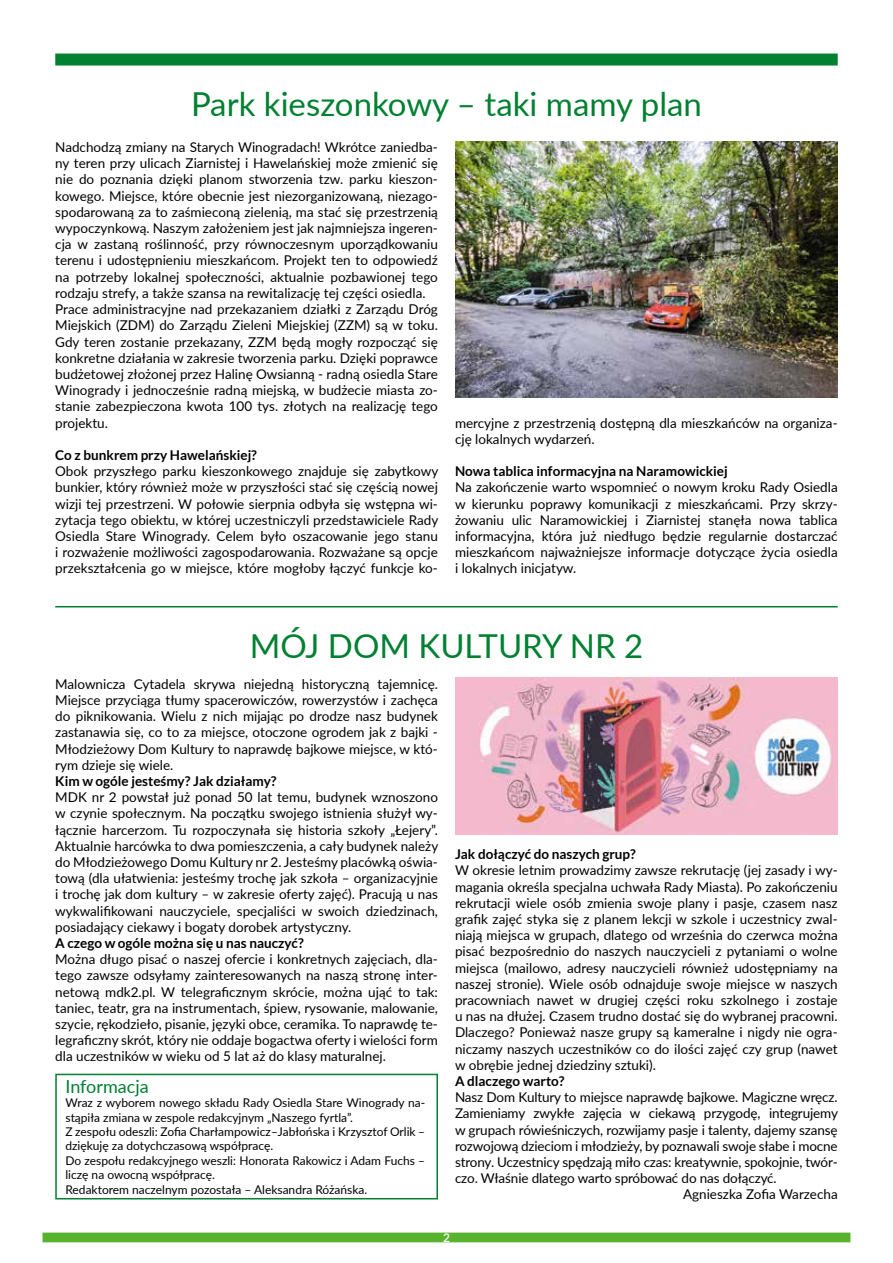
<style>
.page{position:relative;width:893px;height:1263px;background:#fff}
.page>*{position:absolute;margin:0;border:0;box-sizing:border-box;transform-origin:0 0}
.t1{font:33px "Lato";color:#008031}
.t2{font:18px "Lato";color:#008031}
.t3{font:13.5px/16.2px "Lato";color:#000;text-align:justify}
.t4{font:700 13.5px "Lato";color:#000}
.t5{font:12px/14.4px "Lato";color:#000}
.t6{font:600 12px "Lato";color:#fff}
</style>
<div class="page">
<div style="left:55px;top:54px;width:783px;height:12px;background:#008031"></div>
<div style="left:43px;top:1232px;width:807px;height:10px;background:#58b22d"></div>
<hr style="left:55px;top:606px;width:783px;height:1px;background:#008031">
<img style="left:455px;top:678px;width:383px;height:157px">
<img style="left:455px;top:141px;width:383px;height:257px">
<div style="left:55px;top:1074px;width:383px;height:125px;border:2px solid #008031"></div>
<h1 class="t1" style="left:191px;top:80px;width:512px">Park kieszonkowy – taki mamy plan</h1>
<p class="t3" style="left:55px;top:138px;width:384px;text-align:left">Nadchodzą zmiany na Starych Winogradach! Wkrótce zaniedba&shy;ny teren przy ulicach Ziarnistej i Hawelańskiej może zmienić się nie do poznania dzięki planom stworzenia tzw. parku kieszon&shy;kowego. Miejsce, które obecnie jest niezorganizowaną, niezago&shy;spodarowaną za to zaśmieconą zielenią, ma stać się przestrzenią wypoczynkową. Naszym założeniem jest jak najmniejsza ingeren&shy;cja w zastaną roślinność, przy równoczesnym uporządkowaniu terenu i udostępnieniu mieszkańcom. Projekt ten to odpowiedź na potrzeby lokalnej społeczności, aktualnie pozbawionej tego rodzaju strefy, a także szansa na rewitalizację tej części osiedla.<br>Prace administracyjne nad przekazaniem działki z Zarządu Dróg Miejskich (ZDM) do Zarządu Zieleni Miejskiej (ZZM) są w toku.<br>Gdy teren zostanie przekazany, ZZM będą mogły rozpocząć się konkretne działania w zakresie tworzenia parku. Dzięki poprawce budżetowej złożonej przez Halinę Owsianną - radną osiedla Stare Winogrady i jednocześnie radną miejską, w budżecie miasta zo&shy;stanie zabezpieczona kwota 100 tys. złotych na realizację tego projektu.</p>
<p class="t4" style="left:55px;top:447px;width:203px">Co z bunkrem przy Hawelańskiej?</p>
<p class="t3" style="left:55px;top:462px;width:385px">Obok przyszłego parku kieszonkowego znajduje się zabytkowy bunkier, który również może w przyszłości stać się częścią nowej wizji tej przestrzeni. W połowie sierpnia odbyła się wstępna wi&shy;zytacja tego obiektu, w której uczestniczyli przedstawiciele Rady Osiedla Stare Winogrady. Celem było oszacowanie jego stanu i rozważenie możliwości zagospodarowania. Rozważane są opcje przekształcenia go w miejsce, które mogłoby łączyć funkcje ko-</p>
<p class="t3" style="left:455px;top:414px;width:384px">mercyjne z przestrzenią dostępną dla mieszkańców na organiza&shy;cję lokalnych wydarzeń.</p>
<p class="t4" style="left:455px;top:463px;width:274px">Nowa tablica informacyjna na Naramowickiej</p>
<p class="t3" style="left:455px;top:479px;width:384px">Na zakończenie warto wspomnieć o nowym kroku Rady Osiedla w kierunku poprawy komunikacji z mieszkańcami. Przy skrzy&shy;żowaniu ulic Naramowickiej i Ziarnistej stanęła nowa tablica informacyjna, która już niedługo będzie regularnie dostarczać mieszkańcom najważniejsze informacje dotyczące życia osiedla i lokalnych inicjatyw.</p>
<h1 class="t1" style="left:250px;top:622px;width:395px">MÓJ DOM KULTURY NR 2</h1>
<p class="t3" style="left:55px;top:675px;width:384px">Malownicza Cytadela skrywa niejedną historyczną tajemnicę.<br>Miejsce przyciąga tłumy spacerowiczów, rowerzystów i zachęca do piknikowania. Wielu z nich mijając po drodze nasz budynek zastanawia się, co to za miejsce, otoczone ogrodem jak z bajki - Młodzieżowy Dom Kultury to naprawdę bajkowe miejsce, w któ&shy;rym dzieje się wiele.</p>
<p class="t4" style="left:55px;top:773px;width:223px">Kim w ogóle jesteśmy? Jak działamy?</p>
<p class="t3" style="left:55px;top:788px;width:385px">MDK nr 2 powstał już ponad 50 lat temu, budynek wznoszono w czynie społecznym. Na początku swojego istnienia służył wy&shy;łącznie harcerzom. Tu rozpoczynała się historia szkoły „Łejery”.<br>Aktualnie harcówka to dwa pomieszczenia, a cały budynek należy do Młodzieżowego Domu Kultury nr 2. Jesteśmy placówką oświa&shy;tową (dla ułatwienia: jesteśmy trochę jak szkoła – organizacyjnie i trochę jak dom kultury – w zakresie oferty zajęć). Pracują u nas wykwalifikowani nauczyciele, specjaliści w swoich dziedzinach, posiadający ciekawy i bogaty dorobek artystyczny.</p>
<p class="t4" style="left:55px;top:935px;width:250px">A czego w ogóle można się u nas nauczyć?</p>
<p class="t3" style="left:55px;top:950px;width:384px">Można długo pisać o naszej ofercie i konkretnych zajęciach, dla&shy;tego zawsze odsyłamy zainteresowanych na naszą stronę inter&shy;netową mdk2.pl. W telegraficznym skrócie, można ująć to tak: taniec, teatr, gra na instrumentach, śpiew, rysowanie, malowanie, szycie, rękodzieło, pisanie, języki obce, ceramika. To naprawdę te&shy;legraficzny skrót, który nie oddaje bogactwa oferty i wielości form dla uczestników w wieku od 5 lat aż do klasy maturalnej.</p>
<h2 class="t2" style="left:65px;top:1073px;width:85px">Informacja</h2>
<p class="t5" style="left:65px;top:1095px;width:361px">Wraz z wyborem nowego składu Rady Osiedla Stare Winogrady na&shy;stąpiła zmiana w zespole redakcyjnym „Naszego fyrtla”.<br>Z zespołu odeszli: Zofia Charłampowicz–Jabłońska i Krzysztof Orlik – dziękuję za dotychczasową współpracę.<br>Do zespołu redakcyjnego weszli: Honorata Rakowicz i Adam Fuchs – liczę na owocną współpracę.<br>Redaktorem naczelnym pozostała – Aleksandra Różańska.</p>
<p class="t4" style="left:455px;top:846px;width:182px">Jak dołączyć do naszych grup?</p>
<p class="t3" style="left:455px;top:862px;width:384px">W okresie letnim prowadzimy zawsze rekrutację (jej zasady i wy&shy;magania określa specjalna uchwała Rady Miasta). Po zakończeniu rekrutacji wiele osób zmienia swoje plany i pasje, czasem nasz grafik zajęć styka się z planem lekcji w szkole i uczestnicy zwal&shy;niają miejsca w grupach, dlatego od września do czerwca można pisać bezpośrednio do naszych nauczycieli z pytaniami o wolne miejsca (mailowo, adresy nauczycieli również udostępniamy na naszej stronie). Wiele osób odnajduje swoje miejsce w naszych pracowniach nawet w drugiej części roku szkolnego i zostaje u nas na dłużej. Czasem trudno dostać się do wybranej pracowni.<br>Dlaczego? Ponieważ nasze grupy są kameralne i nigdy nie ogra&shy;niczamy naszych uczestników co do ilości zajęć czy grup (nawet w obrębie jednej dziedziny sztuki).</p>
<p class="t4" style="left:455px;top:1073px;width:111px">A dlaczego warto?</p>
<p class="t3" style="left:455px;top:1089px;width:384px">Nasz Dom Kultury to miejsce naprawdę bajkowe. Magiczne wręcz.</p>
<p class="t3" style="left:455px;top:1105px;width:384px">Zamieniamy zwykłe zajęcia w ciekawą przygodę, integrujemy</p>
<p class="t3" style="left:455px;top:1121px;width:384px">w grupach rówieśniczych, rozwijamy pasje i talenty, dajemy szansę</p>
<p class="t3" style="left:455px;top:1137px;width:384px">rozwojową dzieciom i młodzieży, by poznawali swoje słabe i mocne</p>
<p class="t3" style="left:455px;top:1153px;width:384px">strony. Uczestnicy spędzają miło czas: kreatywnie, spokojnie, twór-</p>
<p class="t3" style="left:455px;top:1170px;width:323px">czo. Właśnie dlatego warto spróbować do nas dołączyć.</p>
<p class="t3" style="left:683px;top:1186px;width:156px">Agnieszka Zofia Warzecha</p>
<p class="t6" style="left:443px;top:1229px;width:8px">2</p>
</div>
